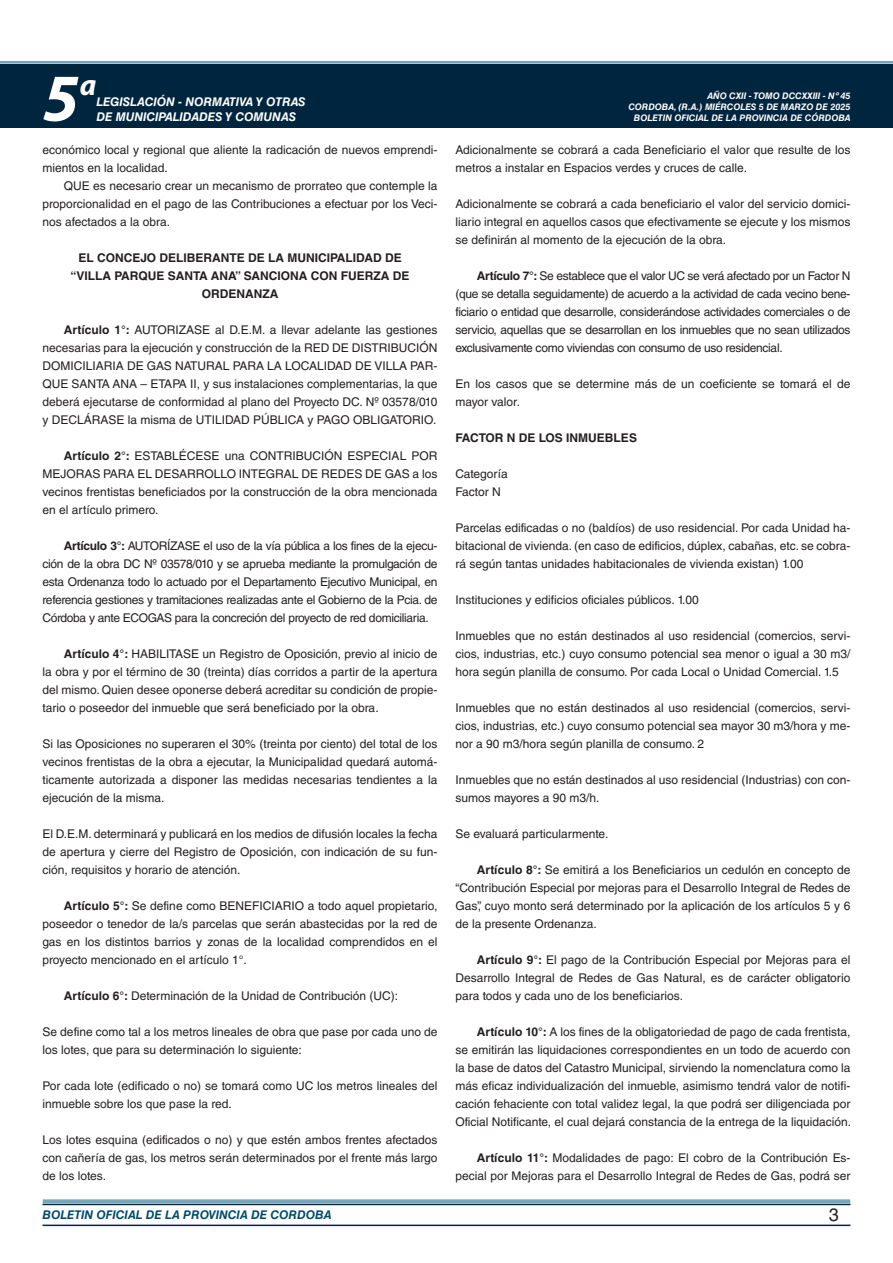
<style>
.page{position:relative;width:893px;height:1263px;background:#fff}
.page>*{position:absolute;margin:0;border:0;box-sizing:border-box;transform-origin:0 0}
.t1{font:italic 700 67.5px "Myriad Pro";color:#fff}
.t2{font:italic 700 30px "Myriad Pro";color:#fff}
.t3{font:18px "Helvetica LT Std";color:#231f20}
.TEXTO_BASE{font:12px/18px "Helvetica LT Std";color:#231f20;text-align:justify}
.RESUELVE{font:700 12px/18px "Helvetica LT Std";color:#231f20;text-align:center}
.t4{font:italic 700 12px "Helvetica LT Std";color:#fff}
.t5{font:italic 700 12px "Helvetica LT Std";color:#004b6c}
.TEXTO_BASE-2{font:700 12px "Helvetica LT Std";color:#231f20}
.t6{font:italic 700 9px/10.8px "Helvetica LT Std";color:#fff;text-align:right}
.s1{font-weight:700}
</style>
<div class="page">
<div style="left:0;top:61px;width:893px;height:6px;background:#fff;opacity:.75"></div>
<div style="left:0;top:64px;width:893px;height:64px;background:#00263f"></div>
<hr style="left:43px;top:1224px;width:807px;height:2px;background:#00263f">
<div style="left:42px;top:1198px;width:809px;height:8px;background:#fff;opacity:.75"></div>
<h1 class="t1" style="left:43px;top:54px;width:38px">5</h1>
<h2 class="t2" style="left:80px;top:66px;width:18px">a</h2>
<p class="t4" style="left:96px;top:95px;width:211px">LEGISLACIÓN - NORMATIVA Y OTRAS</p>
<p class="t4" style="left:96px;top:109px;width:201px">DE MUNICIPALIDADES Y COMUNAS</p>
<p class="TEXTO_BASE" style="left:43px;top:141px;width:396px">económico local y regional que aliente la radicación de nuevos emprendi&shy;mientos en la localidad.</p>
<p class="TEXTO_BASE" style="left:43px;top:177px;width:396px;text-indent:21px">QUE es necesario crear un mecanismo de prorrateo que contemple la proporcionalidad en el pago de las Contribuciones a efectuar por los Veci&shy;nos afectados a la obra.</p>
<p class="RESUELVE" style="left:78px;top:248px;width:325px">EL CONCEJO DELIBERANTE DE LA MUNICIPALIDAD DE</p>
<p class="RESUELVE" style="left:70px;top:266px;width:341px">“VILLA PARQUE SANTA ANA” SANCIONA CON FUERZA DE<br>ORDENANZA</p>
<p class="TEXTO_BASE" style="left:43px;top:321px;width:396px;text-indent:21px"><span class="s1">Artículo 1°:</span> AUTORIZASE al D.E.M. a llevar adelante las gestiones necesarias para la ejecución y construcción de la RED DE DISTRIBUCIÓN DOMICILIARIA DE GAS NATURAL PARA LA LOCALIDAD DE VILLA PAR-QUE SANTA ANA – ETAPA II, y sus instalaciones complementarias, la que deberá ejecutarse de conformidad al plano del Proyecto DC. Nº 03578/010 y DECLÁRASE la misma de UTILIDAD PÚBLICA y PAGO OBLIGATORIO.</p>
<p class="TEXTO_BASE" style="left:43px;top:447px;width:396px;text-indent:21px"><span class="s1">Artículo 2°:</span> ESTABLÉCESE una CONTRIBUCIÓN ESPECIAL POR MEJORAS PARA EL DESARROLLO INTEGRAL DE REDES DE GAS a los vecinos frentistas beneficiados por la construcción de la obra mencionada en el artículo primero.</p>
<p class="TEXTO_BASE" style="left:43px;top:537px;width:396px;text-indent:21px"><span class="s1">Artículo 3°:</span> AUTORÍZASE el uso de la vía pública a los fines de la ejecu&shy;ción de la obra DC Nº 03578/010 y se aprueba mediante la promulgación de esta Ordenanza todo lo actuado por el Departamento Ejecutivo Municipal, en referencia gestiones y tramitaciones realizadas ante el Gobierno de la Pcia. de Córdoba y ante ECOGAS para la concreción del proyecto de red domiciliaria.</p>
<p class="TEXTO_BASE" style="left:43px;top:645px;width:396px;text-indent:21px"><span class="s1">Artículo 4°:</span> HABILITASE un Registro de Oposición, previo al inicio de la obra y por el término de 30 (treinta) días corridos a partir de la apertura del mismo. Quien desee oponerse deberá acreditar su condición de propie&shy;tario o poseedor del inmueble que será beneficiado por la obra.</p>
<p class="TEXTO_BASE" style="left:43px;top:735px;width:396px">Si las Oposiciones no superaren el 30% (treinta por ciento) del total de los vecinos frentistas de la obra a ejecutar, la Municipalidad quedará automá&shy;ticamente autorizada a disponer las medidas necesarias tendientes a la ejecución de la misma.</p>
<p class="TEXTO_BASE" style="left:43px;top:825px;width:396px">El D.E.M. determinará y publicará en los medios de difusión locales la fecha de apertura y cierre del Registro de Oposición, con indicación de su fun&shy;ción, requisitos y horario de atención.</p>
<p class="TEXTO_BASE" style="left:43px;top:897px;width:396px;text-indent:21px"><span class="s1">Artículo 5°:</span> Se define como BENEFICIARIO a todo aquel propietario, poseedor o tenedor de la/s parcelas que serán abastecidas por la red de gas en los distintos barrios y zonas de la localidad comprendidos en el proyecto mencionado en el artículo 1°.</p>
<p class="TEXTO_BASE" style="left:64px;top:987px;width:336px"><span class="s1">Artículo 6°:</span> Determinación de la Unidad de Contribución (UC):</p>
<p class="TEXTO_BASE" style="left:43px;top:1023px;width:396px">Se define como tal a los metros lineales de obra que pase por cada uno de los lotes, que para su determinación lo siguiente:</p>
<p class="TEXTO_BASE" style="left:43px;top:1077px;width:396px">Por cada lote (edificado o no) se tomará como UC los metros lineales del inmueble sobre los que pase la red.</p>
<p class="TEXTO_BASE" style="left:43px;top:1131px;width:396px">Los lotes esquina (edificados o no) y que estén ambos frentes afectados con cañería de gas, los metros serán determinados por el frente más largo de los lotes.</p>
<p class="t6" style="left:628px;top:91px;width:224px">AÑO CXII - TOMO DCCXXIII - Nº 45<br>CORDOBA, (R.A.) MIÉRCOLES 5 DE MARZO DE 2025<br>BOLETIN OFICIAL DE LA PROVINCIA DE CÓRDOBA</p>
<p class="TEXTO_BASE" style="left:455px;top:141px;width:396px">Adicionalmente se cobrará a cada Beneficiario el valor que resulte de los metros a instalar en Espacios verdes y cruces de calle.</p>
<p class="TEXTO_BASE" style="left:455px;top:195px;width:396px">Adicionalmente se cobrará a cada beneficiario el valor del servicio domici&shy;liario integral en aquellos casos que efectivamente se ejecute y los mismos se definirán al momento de la ejecución de la obra.</p>
<p class="TEXTO_BASE" style="left:455px;top:267px;width:396px;text-indent:21px"><span class="s1">Artículo 7°:</span> Se establece que el valor UC se verá afectado por un Factor N (que se detalla seguidamente) de acuerdo a la actividad de cada vecino bene&shy;ficiario o entidad que desarrolle, considerándose actividades comerciales o de servicio, aquellas que se desarrollan en los inmuebles que no sean utilizados exclusivamente como viviendas con consumo de uso residencial.</p>
<p class="TEXTO_BASE" style="left:455px;top:375px;width:396px">En los casos que se determine más de un coeficiente se tomará el de mayor valor.</p>
<p class="TEXTO_BASE-2" style="left:455px;top:430px;width:183px">FACTOR N DE LOS INMUEBLES</p>
<p class="TEXTO_BASE" style="left:455px;top:465px;width:54px">Categoría</p>
<p class="TEXTO_BASE" style="left:455px;top:483px;width:47px">Factor N</p>
<p class="TEXTO_BASE" style="left:455px;top:519px;width:396px">Parcelas edificadas o no (baldíos) de uso residencial. Por cada Unidad ha&shy;bitacional de vivienda. (en caso de edificios, dúplex, cabañas, etc. se cobra&shy;rá según tantas unidades habitacionales de vivienda existan) 1.00</p>
<p class="TEXTO_BASE" style="left:455px;top:591px;width:245px">Instituciones y edificios oficiales públicos. 1.00</p>
<p class="TEXTO_BASE" style="left:455px;top:627px;width:396px">Inmuebles que no están destinados al uso residencial (comercios, servi&shy;cios, industrias, etc.) cuyo consumo potencial sea menor o igual a 30 m3/ hora según planilla de consumo. Por cada Local o Unidad Comercial. 1.5</p>
<p class="TEXTO_BASE" style="left:455px;top:699px;width:396px">Inmuebles que no están destinados al uso residencial (comercios, servi&shy;cios, industrias, etc.) cuyo consumo potencial sea mayor 30 m3/hora y me&shy;nor a 90 m3/hora según planilla de consumo. 2</p>
<p class="TEXTO_BASE" style="left:455px;top:771px;width:396px">Inmuebles que no están destinados al uso residencial (Industrias) con con&shy;sumos mayores a 90 m3/h.</p>
<p class="TEXTO_BASE" style="left:455px;top:825px;width:154px">Se evaluará particularmente.</p>
<p class="TEXTO_BASE" style="left:455px;top:861px;width:396px;text-indent:21px"><span class="s1">Artículo 8°:</span> Se emitirá a los Beneficiarios un cedulón en concepto de “Contribución Especial por mejoras para el Desarrollo Integral de Redes de Gas”, cuyo monto será determinado por la aplicación de los artículos 5 y 6 de la presente Ordenanza.</p>
<p class="TEXTO_BASE" style="left:455px;top:951px;width:396px;text-indent:21px"><span class="s1">Artículo 9°:</span> El pago de la Contribución Especial por Mejoras para el Desarrollo Integral de Redes de Gas Natural, es de carácter obligatorio para todos y cada uno de los beneficiarios.</p>
<p class="TEXTO_BASE" style="left:455px;top:1023px;width:397px;text-indent:21px"><span class="s1">Artículo 10°:</span> A los fines de la obligatoriedad de pago de cada frentista, se emitirán las liquidaciones correspondientes en un todo de acuerdo con la base de datos del Catastro Municipal, sirviendo la nomenclatura como la más eficaz individualización del inmueble, asimismo tendrá valor de notifi&shy;cación fehaciente con total validez legal, la que podrá ser diligenciada por Oficial Notificante, el cual dejará constancia de la entrega de la liquidación.</p>
<p class="TEXTO_BASE" style="left:455px;top:1149px;width:396px;text-align:right"><span class="s1">Artículo 11°:</span> Modalidades de pago: El cobro de la Contribución Es&shy;pecial por Mejoras para el Desarrollo Integral de Redes de Gas, podrá ser</p>
<p class="t5" style="left:43px;top:1208px;width:290px">BOLETIN OFICIAL DE LA PROVINCIA DE CORDOBA</p>
<h3 class="t3" style="left:829px;top:1204px;width:12px">3</h3>
</div>
